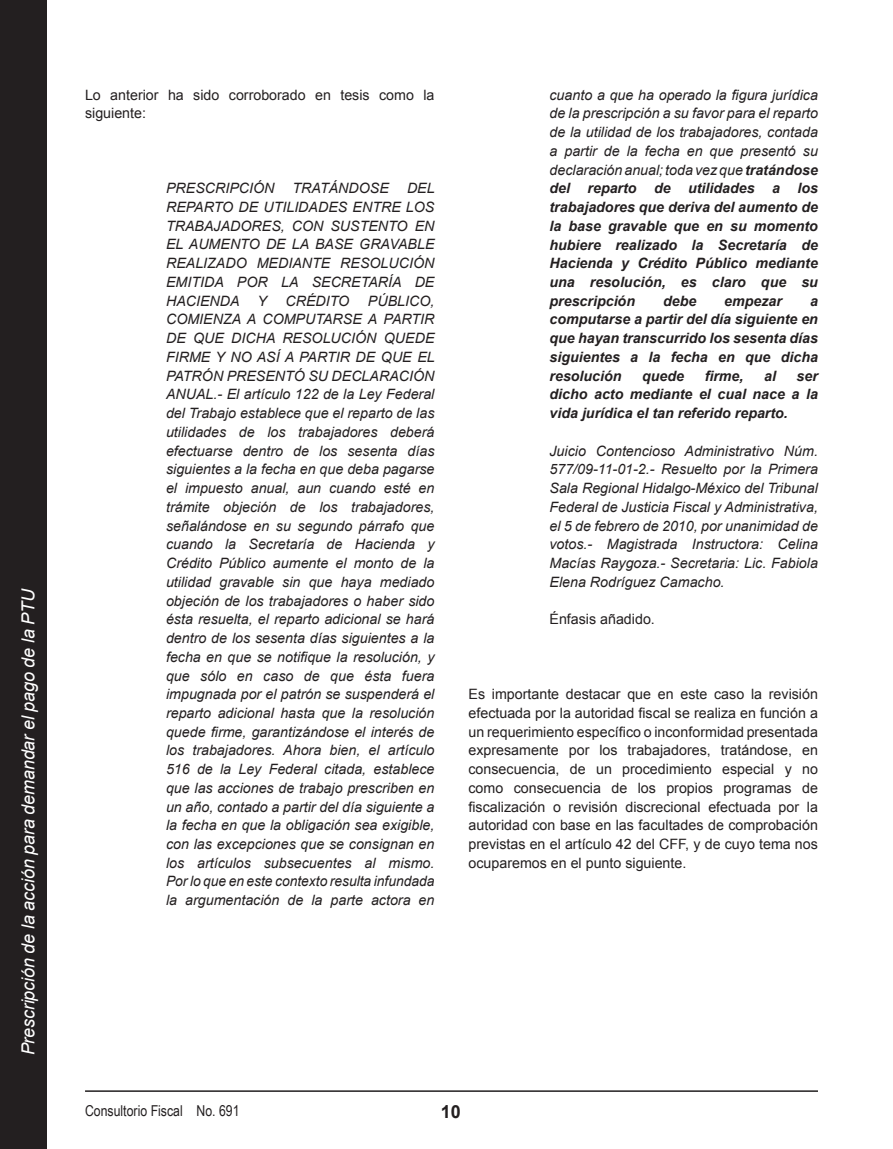
<style>
.page{position:relative;width:893px;height:1149px;background:#fff}
.page>*{position:absolute;margin:0;border:0;box-sizing:border-box;transform-origin:0 0}
.t1{font:italic 18px "Arial";letter-spacing:-.01em;color:#fff}
.t2{font:700 18px "Arial";color:#231f20}
.t3{font:15px "Arial Narrow";color:#231f20}
.t4{font:italic 14.25px/18.8px "Arial";color:#231f20;text-align:justify}
.t5{font:italic 700 14.25px/18.8px "Arial";color:#231f20;text-align:justify}
.t6{font:14.25px/18.8px "Arial";color:#231f20}
.s1{font-weight:400}
</style>
<div class="page">
<div style="left:0;top:0;width:47px;height:1148px;background:#231f20"></div>
<hr style="left:85px;top:1089px;width:733px;height:2px;background:#231f20">
<p class="t1" style="left:16px;top:1054px;width:468px;rotate:-90deg">Prescripción de la acción para demandar el pago de la PTU</p>
<p class="t6" style="left:85px;top:85px;width:351px">Lo anterior ha sido corroborado en tesis como la siguiente:</p>
<p class="t4" style="left:166px;top:179px;width:110px">PRESCRIPCIÓN</p>
<p class="t4" style="left:293px;top:179px;width:98px">TRATÁNDOSE</p>
<p class="t4" style="left:166px;top:179px;width:270px;text-indent:241px">DEL REPARTO DE UTILIDADES ENTRE LOS TRABAJADORES, CON SUSTENTO EN EL AUMENTO DE LA BASE GRAVABLE REALIZADO MEDIANTE RESOLUCIÓN EMITIDA POR LA SECRETARÍA DE HACIENDA</p>
<p class="t4" style="left:166px;top:291px;width:270px;text-indent:202px">PÚBLICO, COMIENZA A COMPUTARSE A PARTIR DE QUE DICHA RESOLUCIÓN QUEDE FIRME Y NO ASÍ A PARTIR DE QUE EL PATRÓN PRESENTÓ SU DECLARACIÓN ANUAL.- El artículo 122 de la Ley Federal del Trabajo establece que el reparto de las utilidades de los trabajadores deberá efectuarse dentro de los sesenta días siguientes a la fecha en que deba pagarse el impuesto anual, aun cuando esté en trámite objeción de los trabajadores, señalándose en su segundo párrafo que cuando la Secretaría de Hacienda y Crédito Público aumente el monto de la utilidad gravable sin que haya mediado objeción de los trabajadores o haber sido ésta resuelta, el reparto adicional se hará dentro de los sesenta días siguientes a la fecha en que se notifique la resolución, y que sólo en caso de que ésta fuera impugnada por el patrón se suspenderá el reparto adicional hasta que la resolución quede firme, garantizándose el interés de los trabajadores. Ahora bien, el artículo 516 de la Ley Federal citada, establece que las acciones de trabajo prescriben en un año, contado a partir del día siguiente a la fecha en que la obligación sea exigible, con las excepciones que se consignan en los artículos subsecuentes al mismo.<br>Por lo que en este contexto resulta infundada la argumentación de la parte actora en</p>
<p class="t4" style="left:258px;top:291px;width:11px">Y</p>
<p class="t4" style="left:285px;top:291px;width:65px">CRÉDITO</p>
<p class="t5" style="left:549px;top:86px;width:270px"><span class="s1">cuanto a que ha operado la figura jurídica de la prescripción a su favor para el reparto de la utilidad de los trabajadores, contada a partir de la fecha en que presentó su declaración anual; toda vez que</span> tratándose del reparto de utilidades a los trabajadores que deriva del aumento de la base gravable que en su momento hubiere realizado la Secretaría de Hacienda y Crédito Público mediante una resolución, es claro que su prescripción</p>
<p class="t5" style="left:663px;top:292px;width:35px">debe</p>
<p class="t5" style="left:724px;top:292px;width:59px">empezar</p>
<p class="t5" style="left:549px;top:292px;width:270px;text-indent:261px">a computarse a partir del día siguiente en que hayan transcurrido los sesenta días siguientes a la fecha en que dicha resolución</p>
<p class="t5" style="left:642px;top:367px;width:43px">quede</p>
<p class="t5" style="left:705px;top:367px;width:40px">firme,</p>
<p class="t5" style="left:764px;top:367px;width:13px">al</p>
<p class="t5" style="left:549px;top:367px;width:270px;text-indent:247px">ser dicho acto mediante el cual nace a la vida jurídica el tan referido reparto.</p>
<p class="t4" style="left:549px;top:441px;width:270px">Juicio Contencioso Administrativo Núm.<br>577/09-11-01-2.- Resuelto por la Primera Sala Regional Hidalgo-México del Tribunal Federal de Justicia Fiscal y Administrativa, el 5 de febrero de 2010, por unanimidad de votos.- Magistrada Instructora: Celina Macías Raygoza.- Secretaria: Lic. Fabiola Elena Rodríguez Camacho.</p>
<p class="t6" style="left:549px;top:610px;width:107px">Énfasis añadido.</p>
<p class="t6" style="left:468px;top:684px;width:351px;text-align:justify">Es importante destacar que en este caso la revisión efectuada por la autoridad fiscal se realiza en función a un requerimiento específico o inconformidad presentada expresamente por los trabajadores, tratándose, en consecuencia, de un procedimiento especial y no como consecuencia de los propios programas de fiscalización o revisión discrecional efectuada por la autoridad con base en las facultades de comprobación previstas en el artículo 42 del CFF, y de cuyo tema nos ocuparemos en el punto siguiente.</p>
<p class="t3" style="left:85px;top:1099px;width:156px">Consultorio Fiscal No. 691</p>
<p class="t2" style="left:441px;top:1099px;width:22px">10</p>
</div>
